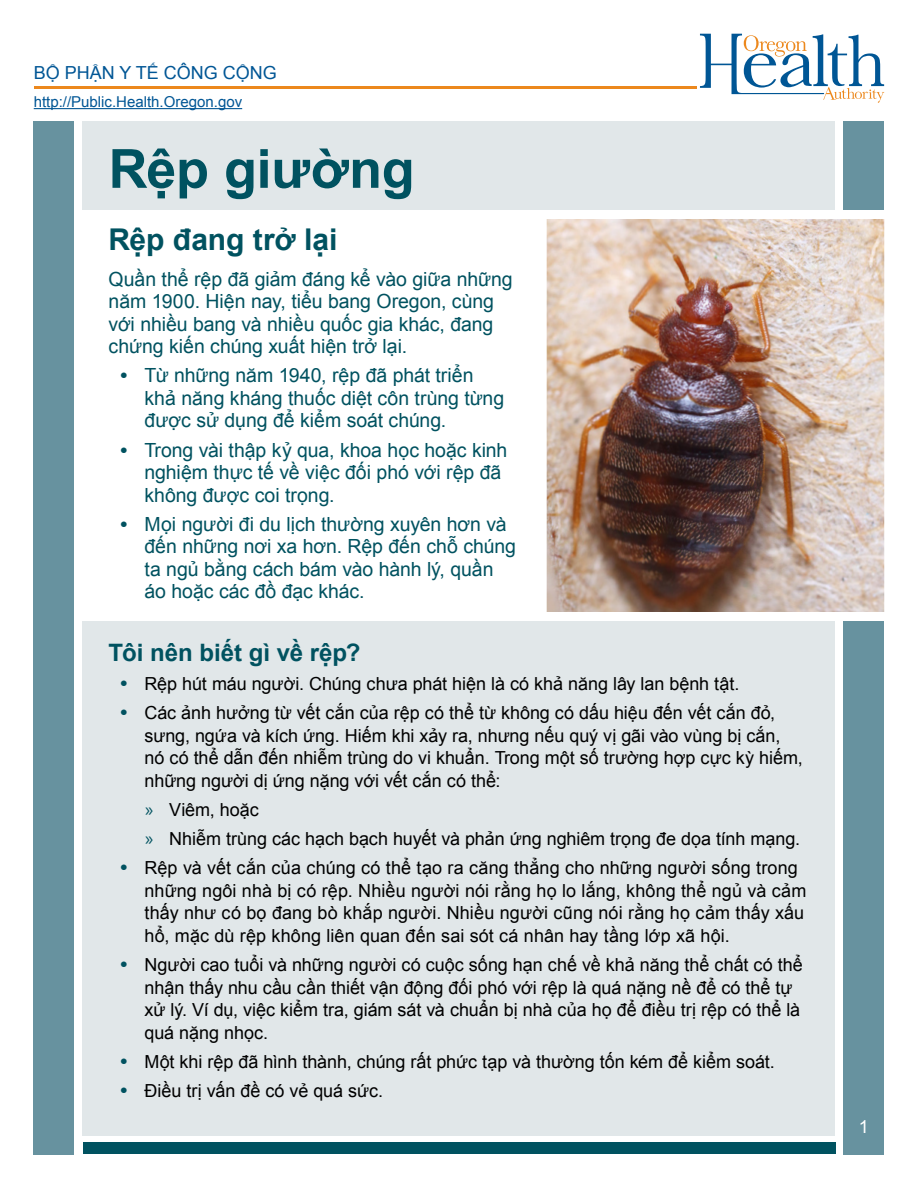
<style>
.page{position:relative;width:918px;height:1188px;background:#fff}
.page>*{position:absolute;margin:0;border:0;box-sizing:border-box;transform-origin:0 0}
.t1{font:700 54px "Arial";letter-spacing:-.01em;color:#005260}
.sub_title{font:700 30px "Arial";color:#005260}
.sub_title-2{font:700 24px "Arial";color:#005260}
.Bullet_body{font:19.5px/22.5px "Arial";letter-spacing:-.005em;color:#005260}
.body{font:19.5px/22.5px "Arial";letter-spacing:-.005em;color:#005260}
.Bullet_body-2{font:18px/22.5px "Arial";color:#000}
.bullet_body_2{font:18px "Arial";letter-spacing:-.005em;color:#000}
.t2{font:18px "Arial";color:#005695}
.body-2{font:18px "Arial";color:#fff}
.t3{font:15px "Arial";color:#005695}
.s1{font-weight:700}
.s2{font-weight:700;font-size:19.5px;color:#005260}
.s3{font-family:"Myriad Pro";font-size:19.5px;color:#005260}
</style>
<div class="page">
<div style="left:83px;top:121px;width:752px;height:1014px;background:#e1e7e9"></div>
<div style="left:34px;top:121px;width:40px;height:1033px;background:#67929f"></div>
<div style="left:844px;top:121px;width:40px;height:1033px;background:#67929f"></div>
<div style="left:83px;top:1143px;width:752px;height:11px;background:#005260"></div>
<hr style="left:34px;top:87px;width:663px;height:2px;background:#ec881d">
<svg style="left:700px;top:34px;width:184px;height:69px"></svg>
<div style="left:78px;top:210px;width:815px;height:411px;background:#fff"></div>
<hr style="left:34px;top:108px;width:208px;height:1px;background:#005695">
<img style="left:546px;top:206px;width:339px;height:420px">
<p class="t2" style="left:34px;top:61px;width:245px">BỘ PHẬN Y TẾ CÔNG CỘNG</p>
<p class="t3" style="left:34px;top:92px;width:210px">http://Public.Health.Oregon.gov</p>
<h1 class="t1" style="left:109px;top:133px;width:308px">Rệp giường</h1>
<h2 class="sub_title" style="left:109px;top:219px;width:231px">Rệp đang trở lại</h2>
<p class="body" style="left:109px;top:268px;width:406px">Quần thể rệp đã giảm đáng kể vào giữa những năm 1900. Hiện nay, tiểu bang Oregon, cùng với nhiều bang và nhiều quốc gia khác, đang chứng kiến chúng xuất hiện trở lại.</p>
<p class="Bullet_body" style="left:145px;top:364px;width:361px;text-indent:-24px"><span class="s1">•</span> Từ những năm 1940, rệp đã phát triển khả năng kháng thuốc diệt côn trùng từng được sử dụng để kiểm soát chúng.</p>
<p class="Bullet_body" style="left:145px;top:439px;width:364px;text-indent:-24px"><span class="s1">•</span> Trong vài thập kỷ qua, khoa học hoặc kinh nghiệm thực tế về việc đối phó với rệp đã không được coi trọng.</p>
<p class="Bullet_body" style="left:145px;top:513px;width:373px;text-indent:-24px"><span class="s1">•</span> Mọi người đi du lịch thường xuyên hơn và đến những nơi xa hơn. Rệp đến chỗ chúng ta ngủ bằng cách bám vào hành lý, quần áo hoặc các đồ đạc khác.</p>
<h2 class="sub_title-2" style="left:109px;top:636px;width:253px">Tôi nên biết gì về rệp?</h2>
<p class="Bullet_body-2" style="left:121px;top:672px;width:620px"><span class="s2">•</span> Rệp hút máu người. Chúng chưa phát hiện là có khả năng lây lan bệnh tật.</p>
<p class="Bullet_body-2" style="left:145px;top:702px;width:660px;text-indent:-24px"><span class="s2">•</span> Các ảnh hưởng từ vết cắn của rệp có thể từ không có dấu hiệu đến vết cắn đỏ, sưng, ngứa và kích ứng. Hiếm khi xảy ra, nhưng nếu quý vị gãi vào vùng bị cắn, nó có thể dẫn đến nhiễm trùng do vi khuẩn. Trong một số trường hợp cực kỳ hiếm, những người dị ứng nặng với vết cắn có thể:</p>
<p class="bullet_body_2" style="left:145px;top:798px;width:115px"><span class="s3">»</span> Viêm, hoặc</p>
<p class="bullet_body_2" style="left:145px;top:827px;width:656px"><span class="s3">»</span> Nhiễm trùng các hạch bạch huyết và phản ứng nghiêm trọng đe dọa tính mạng.</p>
<p class="Bullet_body-2" style="left:145px;top:857px;width:663px;text-indent:-24px"><span class="s2">•</span> Rệp và vết cắn của chúng có thể tạo ra căng thẳng cho những người sống trong những ngôi nhà bị có rệp. Nhiều người nói rằng họ lo lắng, không thể ngủ và cảm thấy như có bọ đang bò khắp người. Nhiều người cũng nói rằng họ cảm thấy xấu hổ, mặc dù rệp không liên quan đến sai sót cá nhân hay tầng lớp xã hội.</p>
<p class="Bullet_body-2" style="left:145px;top:954px;width:660px;text-indent:-24px"><span class="s2">•</span> Người cao tuổi và những người có cuộc sống hạn chế về khả năng thể chất có thể nhận thấy nhu cầu cần thiết vận động đối phó với rệp là quá nặng nề để có thể tự xử lý. Ví dụ, việc kiểm tra, giám sát và chuẩn bị nhà của họ để điều trị rệp có thể là quá nặng nhọc.</p>
<p class="Bullet_body-2" style="left:121px;top:1050px;width:656px"><span class="s2">•</span> Một khi rệp đã hình thành, chúng rất phức tạp và thường tốn kém để kiểm soát.</p>
<p class="Bullet_body-2" style="left:121px;top:1080px;width:264px"><span class="s2">•</span> Điều trị vấn đề có vẻ quá sức.</p>
<p class="body-2" style="left:859px;top:1114px;width:12px">1</p>
</div>
